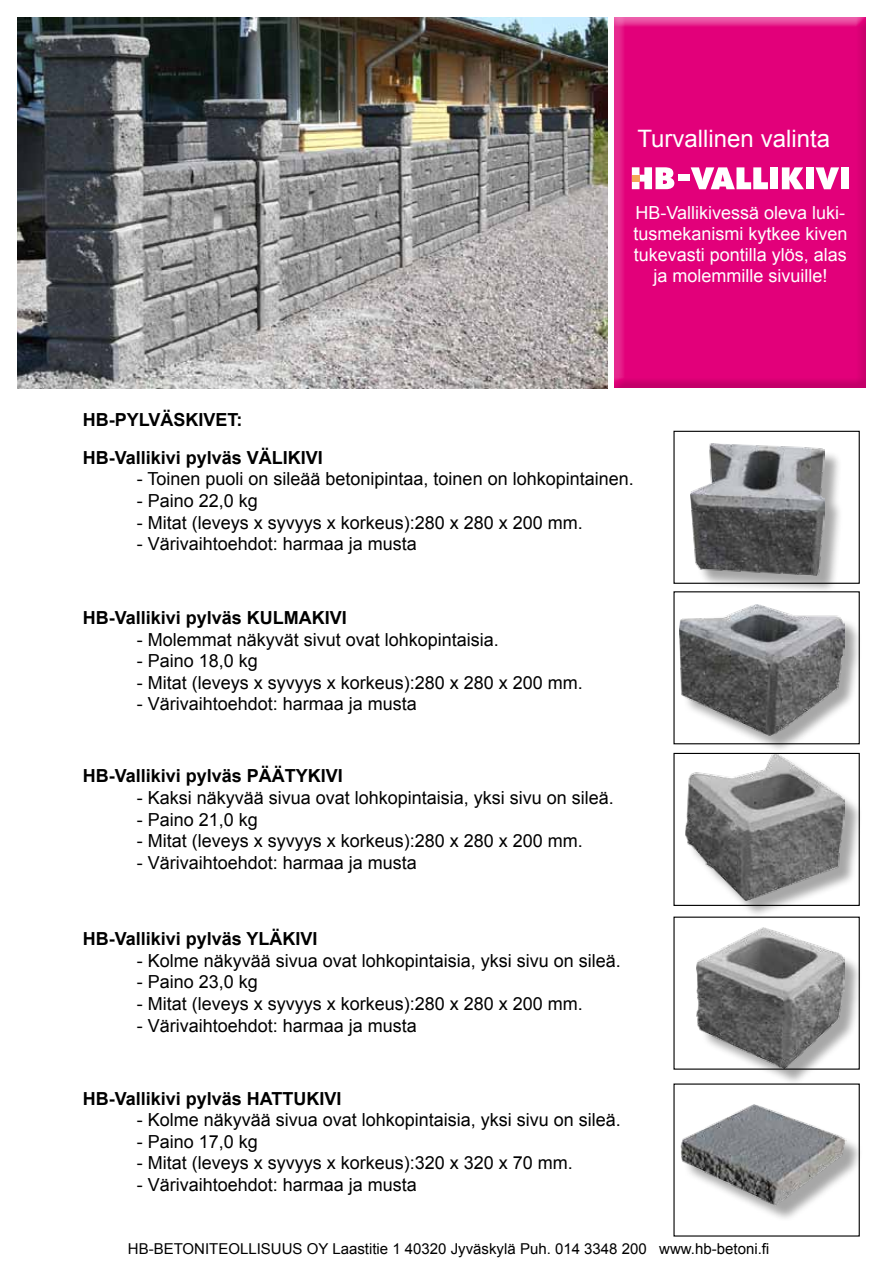
<style>
.page{position:relative;width:893px;height:1263px;background:#fff}
.page>*{position:absolute;margin:0;border:0;box-sizing:border-box;transform-origin:0 0}
.t1{font:24px "Arial";color:#fff}
.t2{font:18px "Arial";color:#000}
.t3{font:700 18px "Arial";color:#000}
.t4{font:18px/21px "Arial";color:#fff;text-align:center}
.t5{font:15px "Arial";color:#000}
</style>
<div class="page">
<div style="left:612px;top:17px;width:255px;height:371px;background:#000;opacity:.14"></div>
<div style="left:678px;top:174px;width:11px;height:7px;background:#fff"></div>
<svg style="left:632px;top:167px;width:42px;height:22px"></svg>
<svg style="left:691px;top:167px;width:77px;height:22px"></svg>
<div style="left:770px;top:167px;width:8px;height:22px;background:#fff"></div>
<svg style="left:782px;top:167px;width:22px;height:22px"></svg>
<div style="left:806px;top:167px;width:8px;height:22px;background:#fff"></div>
<svg style="left:815px;top:167px;width:24px;height:22px"></svg>
<div style="left:841px;top:167px;width:8px;height:22px;background:#fff"></div>
<div style="left:632px;top:175px;width:7px;height:7px;background:#f5a557"></div>
<div style="left:683px;top:1106px;width:179px;height:115px;background:#000;opacity:.35"></div>
<img style="left:680px;top:1104px;width:167px;height:102px">
<div style="left:692px;top:445px;width:150px;height:148px;background:#000;opacity:.35"></div>
<img style="left:690px;top:443px;width:135px;height:133px">
<div style="left:682px;top:606px;width:180px;height:147px;background:#000;opacity:.35"></div>
<img style="left:679px;top:604px;width:165px;height:132px">
<div style="left:699px;top:930px;width:163px;height:155px;background:#000;opacity:.35"></div>
<img style="left:697px;top:928px;width:147px;height:140px">
<div style="left:687px;top:756px;width:175px;height:162px;background:#000;opacity:.35"></div>
<img style="left:685px;top:755px;width:159px;height:146px">
<div style="left:673px;top:431px;width:187px;height:153px;border:1px solid #000"></div>
<div style="left:673px;top:591px;width:187px;height:153px;border:1px solid #000"></div>
<div style="left:673px;top:753px;width:187px;height:153px;border:1px solid #000"></div>
<img style="left:17px;top:17px;width:590px;height:371px">
<h1 class="t1" style="left:637px;top:123px;width:194px">Turvallinen valinta</h1>
<p class="t3" style="left:83px;top:408px;width:161px">HB-PYLVÄSKIVET:</p>
<p class="t4" style="left:633px;top:202px;width:216px">HB-Vallikivessä oleva luki&shy;tusmekanismi kytkee kiven tukevasti pontilla ylös, alas ja molemmille sivuille!</p>
<p class="t3" style="left:83px;top:445px;width:242px">HB-Vallikivi pylväs VÄLIKIVI</p>
<p class="t2" style="left:137px;top:467px;width:498px">- Toinen puoli on sileää betonipintaa, toinen on lohkopintainen.</p>
<p class="t2" style="left:137px;top:489px;width:123px">- Paino 22,0 kg</p>
<p class="t2" style="left:137px;top:511px;width:448px">- Mitat (leveys x syvyys x korkeus):280 x 280 x 200 mm.</p>
<p class="t2" style="left:137px;top:532px;width:282px">- Värivaihtoehdot: harmaa ja musta</p>
<p class="t3" style="left:83px;top:606px;width:266px">HB-Vallikivi pylväs KULMAKIVI</p>
<p class="t2" style="left:137px;top:627px;width:364px">- Molemmat näkyvät sivut ovat lohkopintaisia.</p>
<p class="t2" style="left:137px;top:649px;width:123px">- Paino 18,0 kg</p>
<p class="t2" style="left:137px;top:671px;width:448px">- Mitat (leveys x syvyys x korkeus):280 x 280 x 200 mm.</p>
<p class="t2" style="left:137px;top:692px;width:282px">- Värivaihtoehdot: harmaa ja musta</p>
<p class="t3" style="left:83px;top:764px;width:262px">HB-Vallikivi pylväs PÄÄTYKIVI</p>
<p class="t2" style="left:137px;top:786px;width:479px">- Kaksi näkyvää sivua ovat lohkopintaisia, yksi sivu on sileä.</p>
<p class="t2" style="left:137px;top:807px;width:123px">- Paino 21,0 kg</p>
<p class="t2" style="left:137px;top:829px;width:448px">- Mitat (leveys x syvyys x korkeus):280 x 280 x 200 mm.</p>
<p class="t2" style="left:137px;top:851px;width:282px">- Värivaihtoehdot: harmaa ja musta</p>
<p class="t3" style="left:83px;top:927px;width:236px">HB-Vallikivi pylväs YLÄKIVI</p>
<p class="t2" style="left:137px;top:949px;width:486px">- Kolme näkyvää sivua ovat lohkopintaisia, yksi sivu on sileä.</p>
<p class="t2" style="left:137px;top:970px;width:123px">- Paino 23,0 kg</p>
<p class="t2" style="left:137px;top:992px;width:448px">- Mitat (leveys x syvyys x korkeus):280 x 280 x 200 mm.</p>
<p class="t2" style="left:137px;top:1013px;width:282px">- Värivaihtoehdot: harmaa ja musta</p>
<p class="t3" style="left:83px;top:1086px;width:260px">HB-Vallikivi pylväs HATTUKIVI</p>
<p class="t2" style="left:137px;top:1108px;width:486px">- Kolme näkyvää sivua ovat lohkopintaisia, yksi sivu on sileä.</p>
<p class="t2" style="left:137px;top:1130px;width:123px">- Paino 17,0 kg</p>
<p class="t2" style="left:137px;top:1151px;width:438px">- Mitat (leveys x syvyys x korkeus):320 x 320 x 70 mm.</p>
<p class="t2" style="left:137px;top:1173px;width:282px">- Värivaihtoehdot: harmaa ja musta</p>
<p class="t5" style="left:128px;top:1239px;width:643px">HB-BETONITEOLLISUUS OY Laastitie 1 40320 Jyväskylä Puh. 014 3348 200 www.hb-betoni.fi</p>
</div>
